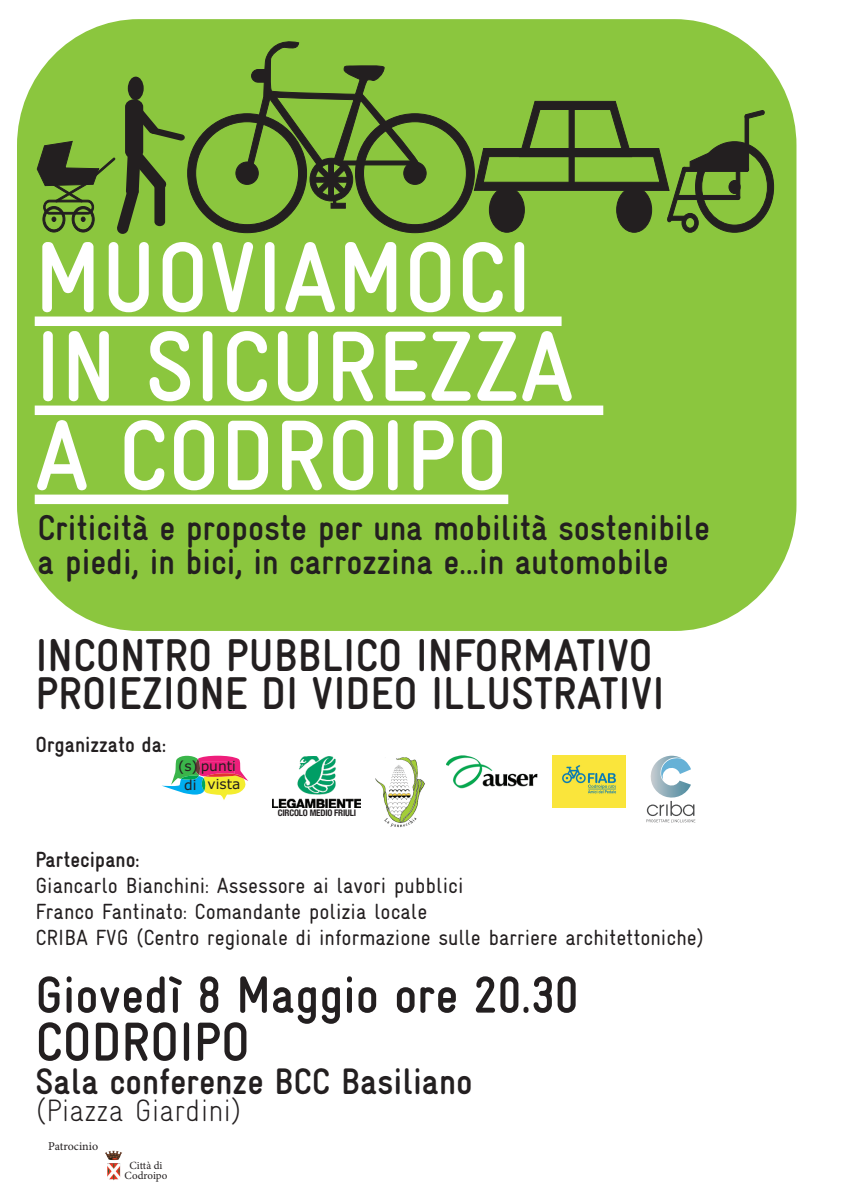
<style>
.page{position:relative;width:842px;height:1191px;background:#fff}
.page>*{position:absolute;margin:0;border:0;box-sizing:border-box;transform-origin:0 0}
.t1{font:700 100px/89px "Gravur Condensed";color:#fff}
.t2{font:700 55px "Gravur Condensed";color:#231f20}
.t3{font:700 52px "Gravur Condensed";color:#231f20}
.t4{font:700 46px/38px "Gravur Condensed";color:#231f20}
.t5{font:700 37px "Gravur Condensed";color:#231f20}
.t6{font:700 36px/34px "Gravur Condensed";color:#231f20}
.t7{font:300 31px "Gravur Condensed";color:#231f20}
.t8{font:22px/26px "Gravur Condensed";color:#231f20}
.t9{font:700 22px "Gravur Condensed";color:#231f20}
.t10{font:13.8px/18.2px "Verdana";color:#231f20;text-align:center}
.t11{font:12px "Minion Pro";color:#231f20}
.t12{font:11px/10px "Minion Pro";color:#231f20;text-align:center}
.t13{font:700 condensed 9px "Helvetica Neue";letter-spacing:-.02em;color:#231f20}
</style>
<div class="page">
<div style="left:17px;top:19px;width:779px;height:612px;background:#8bc63e;border-radius:124px"></div>
<svg style="left:36px;top:39px;width:738px;height:195px"></svg>
<div style="left:489px;top:187px;width:35px;height:45px;background:#231f20;border-radius:50%"></div>
<div style="left:489px;top:187px;width:36px;height:46px;border:1px solid #231f20;border-radius:50%"></div>
<div style="left:617px;top:187px;width:35px;height:45px;background:#231f20;border-radius:50%"></div>
<div style="left:616px;top:187px;width:36px;height:46px;border:1px solid #231f20;border-radius:50%"></div>
<div style="left:35px;top:316px;width:527px;height:10px;background:#fff"></div>
<div style="left:35px;top:405px;width:568px;height:10px;background:#fff"></div>
<div style="left:35px;top:494px;width:473px;height:10px;background:#fff"></div>
<svg style="left:162px;top:755px;width:86px;height:45px"></svg>
<img style="left:553px;top:755px;width:72px;height:52px">
<svg style="left:646px;top:755px;width:49px;height:67px"></svg>
<img style="left:446px;top:755px;width:91px;height:34px">
<img style="left:272px;top:756px;width:89px;height:52px">
<img style="left:375px;top:757px;width:49px;height:70px">
<img style="left:105px;top:1150px;width:17px;height:10px">
<h1 class="t1" style="left:35px;top:233px;width:541px">MUOVIAMOCI<br>IN SICUREZZA<br>A CODROIPO</h1>
<h3 class="t6" style="left:38px;top:511px;width:674px">Criticità e proposte per una mobilità sostenibile a piedi, in bici, in carrozzina e...in automobile</h3>
<h3 class="t4" style="left:35px;top:636px;width:631px">INCONTRO PUBBLICO INFORMATIVO<br>PROIEZIONE DI VIDEO ILLUSTRATIVI</h3>
<p class="t9" style="left:35px;top:732px;width:132px">Organizzato da:</p>
<p class="t10" style="left:178px;top:757px;width:64px">(s) punti di vista</p>
<p class="t13" style="left:278px;top:807px;width:80px">CIRCOLO MEDIO FRIULI</p>
<p class="t9" style="left:35px;top:847px;width:106px">Partecipano:</p>
<p class="t8" style="left:35px;top:872px;width:670px">Giancarlo Bianchini: Assessore ai lavori pubblici<br>Franco Fantinato: Comandante polizia locale<br>CRIBA FVG (Centro regionale di informazione sulle barriere architettoniche)</p>
<h3 class="t3" style="left:35px;top:966px;width:545px">Giovedì 8 Maggio ore 20.30</h3>
<h2 class="t2" style="left:35px;top:1011px;width:216px">CODROIPO</h2>
<h3 class="t5" style="left:35px;top:1060px;width:439px">Sala conferenze BCC Basiliano</h3>
<h3 class="t7" style="left:35px;top:1092px;width:208px">(Piazza Giardini)</h3>
<p class="t11" style="left:48px;top:1138px;width:51px">Patrocinio</p>
<p class="t12" style="left:125px;top:1160px;width:44px">Città di<br>Codroipo</p>
</div>
